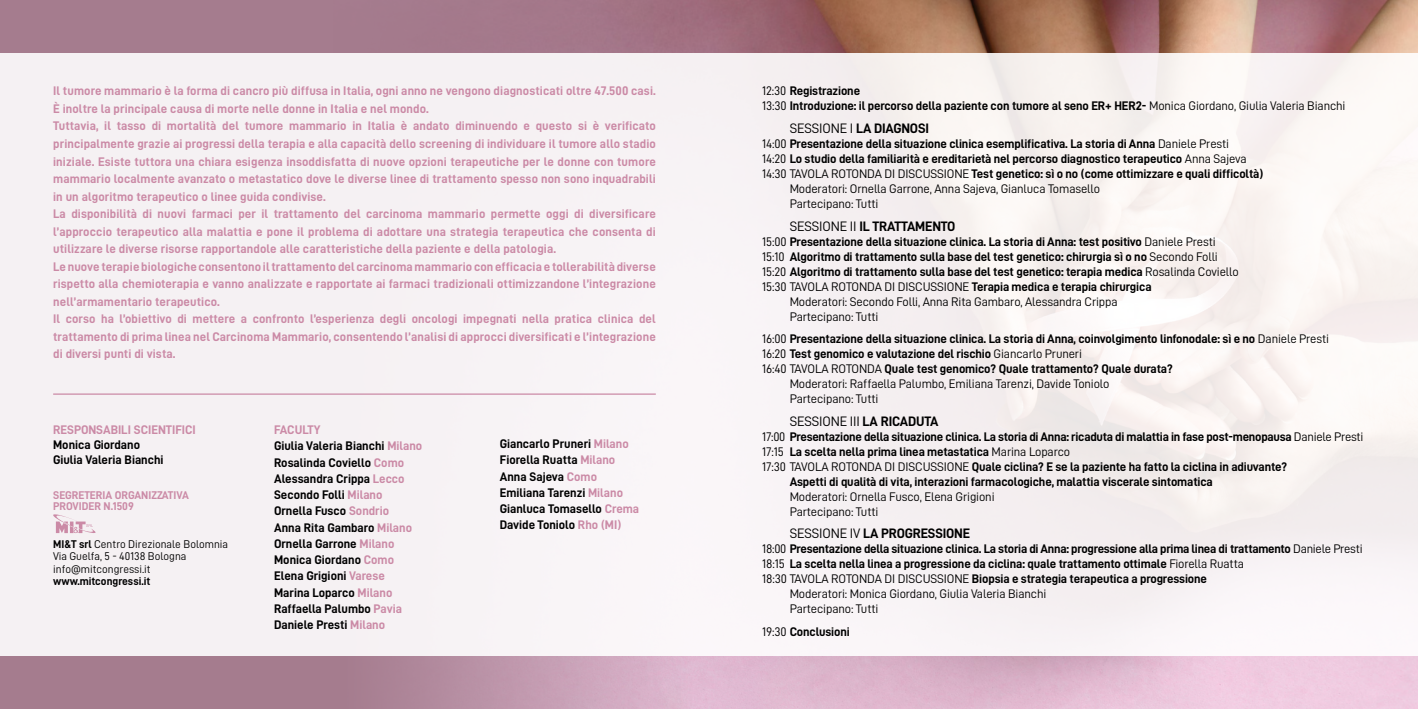
<style>
.page{position:relative;width:1418px;height:709px;background:#fff}
.page>*{position:absolute;margin:0;border:0;box-sizing:border-box;transform-origin:0 0}
.t1{font:13.75px "D DIN Bold";letter-spacing:-.01em;color:#000}
.t2{font:13.75px "D DIN";letter-spacing:-.01em;color:#000}
.t3{font:12.5px/16.2px "D DIN Bold";letter-spacing:-.01em;color:#000}
.t4{font:12.5px/17.5px "D DIN Bold";letter-spacing:.01em;color:#cb8aa6}
.t5{font:12.5px/15px "D DIN";letter-spacing:-.01em;color:#000}
.t6{font:11.25px/12.5px "D DIN";color:#000}
.t7{font:11.25px/11.2px "D DIN Bold";color:#cb8aa6}
.t8{font:11.25px "D DIN Bold";color:#000}
.s1{font-family:"D DIN"}
.s2{font-family:"D DIN Bold"}
.s3{color:#cb8aa6}
</style>
<div class="page">
<div style="left:0;top:0;width:1417px;height:709px;background:#a57c8e"></div>
<img style="left:404px;top:0;width:1013px;height:709px">
<div style="left:0;top:53px;width:1417px;height:603px;background:#f6f1f3"></div>
<hr style="left:53px;top:393px;width:603px;height:2px;background:#cb8aa6">
<svg style="left:53px;top:514px;width:43px;height:20px"></svg>
<p class="t4" style="left:53px;top:82px;width:604px">Il tumore mammario è la forma di cancro più diffusa in Italia, ogni anno ne vengono diagnosticati oltre 47.500 casi.<br>È inoltre la principale causa di morte nelle donne in Italia e nel mondo.<br>Tuttavia, il tasso di mortalità del tumore mammario in Italia è andato diminuendo e questo si è verificato principalmente grazie ai progressi della terapia e alla capacità dello screening di individuare il tumore allo stadio iniziale. Esiste tuttora una chiara esigenza insoddisfatta di nuove opzioni terapeutiche per le donne con tumore mammario localmente avanzato o metastatico dove le diverse linee di trattamento spesso non sono inquadrabili in un algoritmo terapeutico o linee guida condivise.<br>La disponibilità di nuovi farmaci per il trattamento del carcinoma mammario permette oggi di diversificare l’approccio terapeutico alla malattia e pone il problema di adottare una strategia terapeutica che consenta di utilizzare le diverse risorse rapportandole alle caratteristiche della paziente e della patologia.<br>Le nuove terapie biologiche consentono il trattamento del carcinoma mammario con efficacia e tollerabilità diverse rispetto alla chemioterapia e vanno analizzate e rapportate ai farmaci tradizionali ottimizzandone l’integrazione nell’armamentario terapeutico.<br>Il corso ha l’obiettivo di mettere a confronto l’esperienza degli oncologi impegnati nella pratica clinica del trattamento di prima linea nel Carcinoma Mammario, consentendo l’analisi di approcci diversificati e l’integrazione di diversi punti di vista.</p>
<p class="t3" style="left:762px;top:83px;width:585px;line-height:15px"><span class="s1">12:30</span> Registrazione<br><span class="s1">13:30</span> Introduzione: il percorso della paziente con tumore al seno ER+ HER2- <span class="s1">Monica Giordano, Giulia Valeria Bianchi</span></p>
<p class="t1" style="left:789px;top:121px;width:141px"><span class="s1">SESSIONE I</span> LA DIAGNOSI</p>
<p class="t3" style="left:762px;top:136px;width:502px;line-height:15px"><span class="s1">14:00</span> Presentazione della situazione clinica esemplificativa. La storia di Anna <span class="s1">Daniele Presti<br>14:20</span> Lo studio della familiarità e ereditarietà nel percorso diagnostico terapeutico <span class="s1">Anna Sajeva<br>14:30 TAVOLA ROTONDA DI DISCUSSIONE</span> Test genetico: sì o no (come ottimizzare e quali difficoltà)</p>
<p class="t5" style="left:789px;top:181px;width:312px">Moderatori: Ornella Garrone, Anna Sajeva, Gianluca Tomasello<br>Partecipano: Tutti</p>
<p class="t1" style="left:789px;top:218px;width:167px"><span class="s1">SESSIONE II</span> IL TRATTAMENTO</p>
<p class="t3" style="left:762px;top:233px;width:478px;line-height:15px"><span class="s1">15:00</span> Presentazione della situazione clinica. La storia di Anna: test positivo <span class="s1">Daniele Presti<br>15:10</span> Algoritmo di trattamento sulla base del test genetico: chirurgia sì o no <span class="s1">Secondo Folli<br>15:20</span> Algoritmo di trattamento sulla base del test genetico: terapia medica <span class="s1">Rosalinda Coviello</span></p>
<p class="t5" style="left:789px;top:278px;width:363px;text-indent:-28px">15:30 TAVOLA ROTONDA DI DISCUSSIONE <span class="s2">Terapia medica e terapia chirurgica<br></span>Moderatori: Secondo Folli, Anna Rita Gambaro, Alessandra Crippa<br>Partecipano: Tutti</p>
<p class="t3" style="left:762px;top:331px;width:568px;line-height:15px"><span class="s1">16:00</span> Presentazione della situazione clinica. La storia di Anna, coinvolgimento linfonodale: sì e no <span class="s1">Daniele Presti<br>16:20</span> Test genomico e valutazione del rischio <span class="s1">Giancarlo Pruneri<br>16:40 TAVOLA ROTONDA</span> Quale test genomico? Quale trattamento? Quale durata?</p>
<p class="t5" style="left:789px;top:376px;width:321px">Moderatori: Raffaella Palumbo, Emiliana Tarenzi, Davide Toniolo<br>Partecipano: Tutti</p>
<p class="t2" style="left:789px;top:413px;width:150px">SESSIONE III <span class="s2">LA RICADUTA</span></p>
<p class="t3" style="left:762px;top:428px;width:603px"><span class="s1">17:00</span> Presentazione della situazione clinica. La storia di Anna: ricaduta di malattia in fase post-menopausa <span class="s1">Daniele Presti</span></p>
<p class="t3" style="left:762px;top:443px;width:309px"><span class="s1">17:15</span> La scelta nella prima linea metastatica <span class="s1">Marina Loparco</span></p>
<p class="t3" style="left:762px;top:458px;width:526px"><span class="s1">17:30 TAVOLA ROTONDA DI DISCUSSIONE</span> Quale ciclina? E se la paziente ha fatto la ciclina in adiuvante?</p>
<p class="t3" style="left:789px;top:473px;width:425px">Aspetti di qualità di vita, interazioni farmacologiche, malattia viscerale sintomatica</p>
<p class="t5" style="left:789px;top:488px;width:206px">Moderatori: Ornella Fusco, Elena Grigioni<br>Partecipano: Tutti</p>
<p class="t1" style="left:789px;top:526px;width:182px"><span class="s1">SESSIONE IV</span> LA PROGRESSIONE</p>
<p class="t3" style="left:762px;top:541px;width:602px;line-height:15px"><span class="s1">18:00</span> Presentazione della situazione clinica. La storia di Anna: progressione alla prima linea di trattamento <span class="s1">Daniele Presti<br>18:15</span> La scelta nella linea a progressione da ciclina: quale trattamento ottimale <span class="s1">Fiorella Ruatta<br>18:30 TAVOLA ROTONDA DI DISCUSSIONE</span> Biopsia e strategia terapeutica a progressione</p>
<p class="t5" style="left:789px;top:586px;width:258px">Moderatori: Monica Giordano, Giulia Valeria Bianchi<br>Partecipano: Tutti</p>
<p class="t3" style="left:762px;top:623px;width:89px"><span class="s1">19:30</span> Conclusioni</p>
<p class="t4" style="left:53px;top:421px;width:144px">RESPONSABILI SCIENTIFICI</p>
<p class="t3" style="left:53px;top:437px;width:112px;line-height:15px">Monica Giordano<br>Giulia Valeria Bianchi</p>
<p class="t7" style="left:53px;top:489px;width:137px">SEGRETERIA ORGANIZZATIVA<br>PROVIDER N.1509</p>
<p class="t6" style="left:53px;top:537px;width:176px"><span class="s2">MI&amp;T srl</span> Centro Direzionale Bolomnia<br>Via Guelfa, 5 - 40138 Bologna info@mitcongressi.it</p>
<p class="t8" style="left:53px;top:575px;width:99px">www.mitcongressi.it</p>
<p class="t3" style="left:274px;top:421px;width:150px"><span class="s3">FACULTY<br></span>Giulia Valeria Bianchi <span class="s3">Milano<br></span>Rosalinda Coviello <span class="s3">Como<br></span>Alessandra Crippa <span class="s3">Lecco<br></span>Secondo Folli <span class="s3">Milano<br></span>Ornella Fusco <span class="s3">Sondrio<br></span>Anna Rita Gambaro <span class="s3">Milano<br></span>Ornella Garrone <span class="s3">Milano<br></span>Monica Giordano <span class="s3">Como<br></span>Elena Grigioni <span class="s3">Varese<br></span>Marina Loparco <span class="s3">Milano<br></span>Raffaella Palumbo <span class="s3">Pavia<br></span>Daniele Presti <span class="s3">Milano</span></p>
<p class="t3" style="left:500px;top:435px;width:141px">Giancarlo Pruneri <span class="s3">Milano<br></span>Fiorella Ruatta <span class="s3">Milano<br></span>Anna Sajeva <span class="s3">Como<br></span>Emiliana Tarenzi <span class="s3">Milano<br></span>Gianluca Tomasello <span class="s3">Crema<br></span>Davide Toniolo <span class="s3">Rho (MI)</span></p>
</div>
